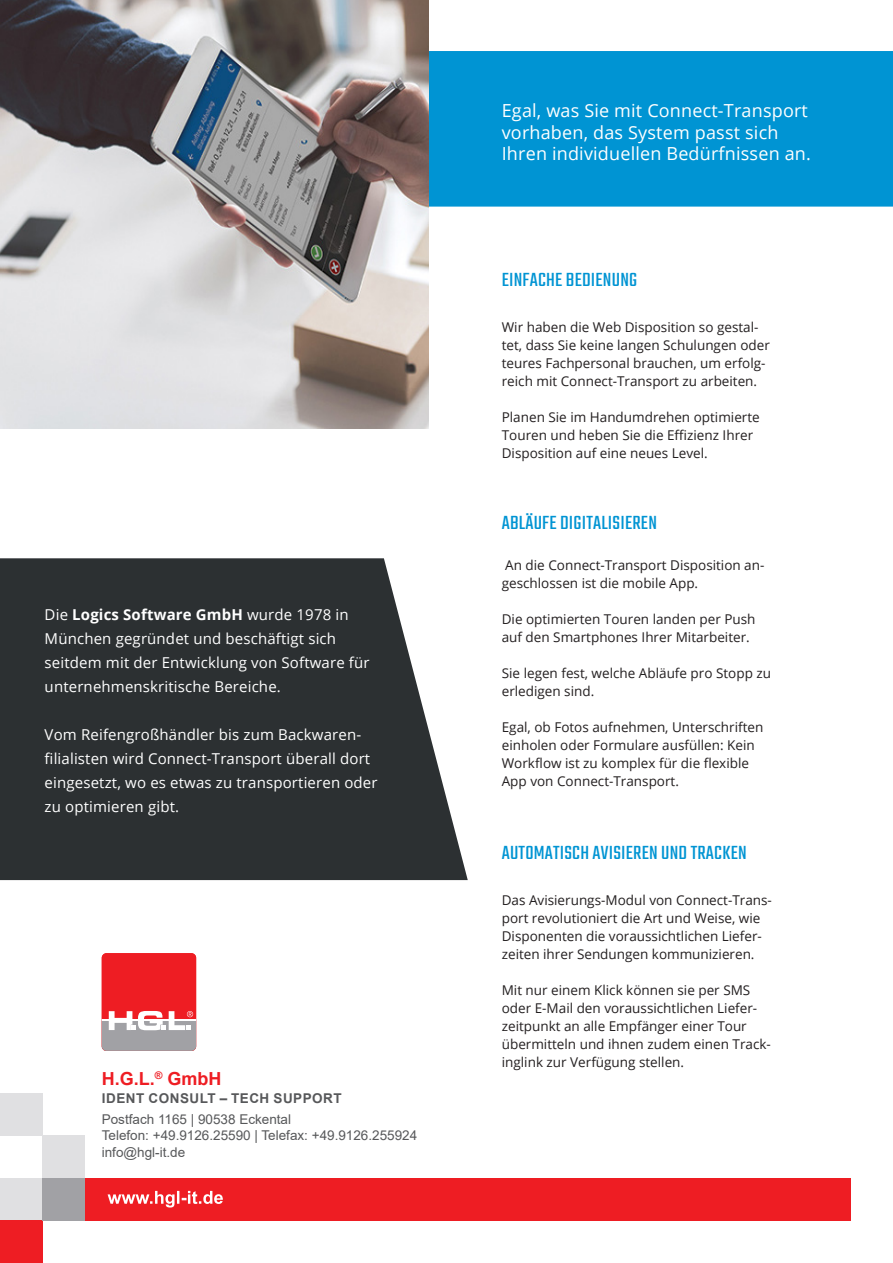
<style>
.page{position:relative;width:893px;height:1263px;background:#fff}
.page>*{position:absolute;margin:0;border:0;box-sizing:border-box;transform-origin:0 0}
.t1{font:21px "Teko";letter-spacing:.01em;color:#0094d3}
.t2{font:18px/21.6px "Open Sans";letter-spacing:.01em;color:#fff}
.t3{font:700 18px "Arial";color:#ee1d23}
.t4{font:15px/24px "Open Sans";letter-spacing:.01em;color:#fff}
.t5{font:13.5px/18px "Open Sans";color:#231f20}
.t6{font:13.5px/16.2px "Arial";color:#57585a}
.t7{font:700 13.5px "Arial";letter-spacing:.035em;color:#57585a}
.s1{font-weight:700}
</style>
<div class="page">
<svg style="left:0;top:558px;width:468px;height:322px;background:#3f4244"></svg>
<div style="left:428px;top:51px;width:465px;height:156px;background:#0094d3"></div>
<img style="left:0;top:0;width:428px;height:428px">
<div style="left:0;top:1178px;width:43px;height:42px;background:#e0e0e2"></div>
<div style="left:0;top:1220px;width:43px;height:43px;background:#ee1d23"></div>
<div style="left:43px;top:1135px;width:42px;height:43px;background:#e0e0e2"></div>
<div style="left:0;top:1093px;width:43px;height:42px;background:#e0e0e2"></div>
<div style="left:43px;top:1178px;width:85px;height:42px;background:#a1a1a5"></div>
<div style="left:85px;top:1178px;width:765px;height:42px;background:#ee1d23"></div>
<svg style="left:108px;top:1191px;width:115px;height:16px"></svg>
<div style="left:102px;top:953px;width:94px;height:98px;background:#ee1d23;border-radius:5px"></div>
<div style="left:102px;top:1020px;width:94px;height:31px;background:#a1a1a5"></div>
<hr style="left:102px;top:1019px;width:94px;height:1px;background:#fff">
<svg style="left:109px;top:1011px;width:84px;height:19px"></svg>
<p class="t4" style="left:45px;top:602px;width:327px">Die <span class="s1">Logics Software GmbH</span> wurde 1978 in München gegründet und beschäftigt sich seitdem mit der Entwicklung von Software für unternehmenskritische Bereiche.</p>
<p class="t4" style="left:45px;top:722px;width:335px">Vom Reifengroßhändler bis zum Backwaren&shy;filialisten wird Connect-Transport überall dort eingesetzt, wo es etwas zu transportieren oder zu optimieren gibt.</p>
<p class="t3" style="left:102px;top:1066px;width:121px">H.G.L.<sup>®</sup> GmbH</p>
<p class="t7" style="left:102px;top:1089px;width:241px">IDENT CONSULT – TECH SUPPORT</p>
<p class="t6" style="left:102px;top:1111px;width:191px">Postfach 1165 | 90538 Eckental</p>
<p class="t6" style="left:102px;top:1127px;width:317px">Telefon: +49.9126.25590 | Telefax: +49.9126.255924 info@hgl-it.de</p>
<p class="t2" style="left:502px;top:99px;width:311px">Egal, was Sie mit Connect-Transport vorhaben, das System passt sich<br>Ihren individuellen Bedürfnissen an.</p>
<p class="t1" style="left:502px;top:268px;width:137px">EINFACHE BEDIENUNG</p>
<p class="t5" style="left:502px;top:317px;width:270px">Wir haben die Web Disposition so gestal&shy;tet, dass Sie keine langen Schulungen oder teures Fachpersonal brauchen, um erfolg&shy;reich mit Connect-Transport zu arbeiten.</p>
<p class="t5" style="left:502px;top:407px;width:259px">Planen Sie im Handumdrehen optimierte<br>Touren und heben Sie die Effizienz Ihrer<br>Disposition auf eine neues Level.</p>
<p class="t1" style="left:502px;top:511px;width:157px">ABLÄUFE DIGITALISIEREN</p>
<p class="t5" style="left:502px;top:555px;width:264px">An die Connect-Transport Disposition an&shy;geschlossen ist die mobile App.</p>
<p class="t5" style="left:502px;top:609px;width:255px">Die optimierten Touren landen per Push auf den Smartphones Ihrer Mitarbeiter.</p>
<p class="t5" style="left:502px;top:663px;width:271px">Sie legen fest, welche Abläufe pro Stopp zu erledigen sind.</p>
<p class="t5" style="left:502px;top:717px;width:263px">Egal, ob Fotos aufnehmen, Unterschriften einholen oder Formulare ausfüllen: Kein Workflow ist zu komplex für die flexible App von Connect-Transport.</p>
<p class="t1" style="left:502px;top:841px;width:246px">AUTOMATISCH AVISIEREN UND TRACKEN</p>
<p class="t5" style="left:502px;top:890px;width:272px">Das Avisierungs-Modul von Connect-Trans&shy;port revolutioniert die Art und Weise, wie Disponenten die voraussichtlichen Liefer&shy;zeiten ihrer Sendungen kommunizieren.</p>
<p class="t5" style="left:502px;top:980px;width:271px">Mit nur einem Klick können sie per SMS oder E-Mail den voraussichtlichen Liefer&shy;zeitpunkt an alle Empfänger einer Tour übermitteln und ihnen zudem einen Track&shy;inglink zur Verfügung stellen.</p>
</div>
